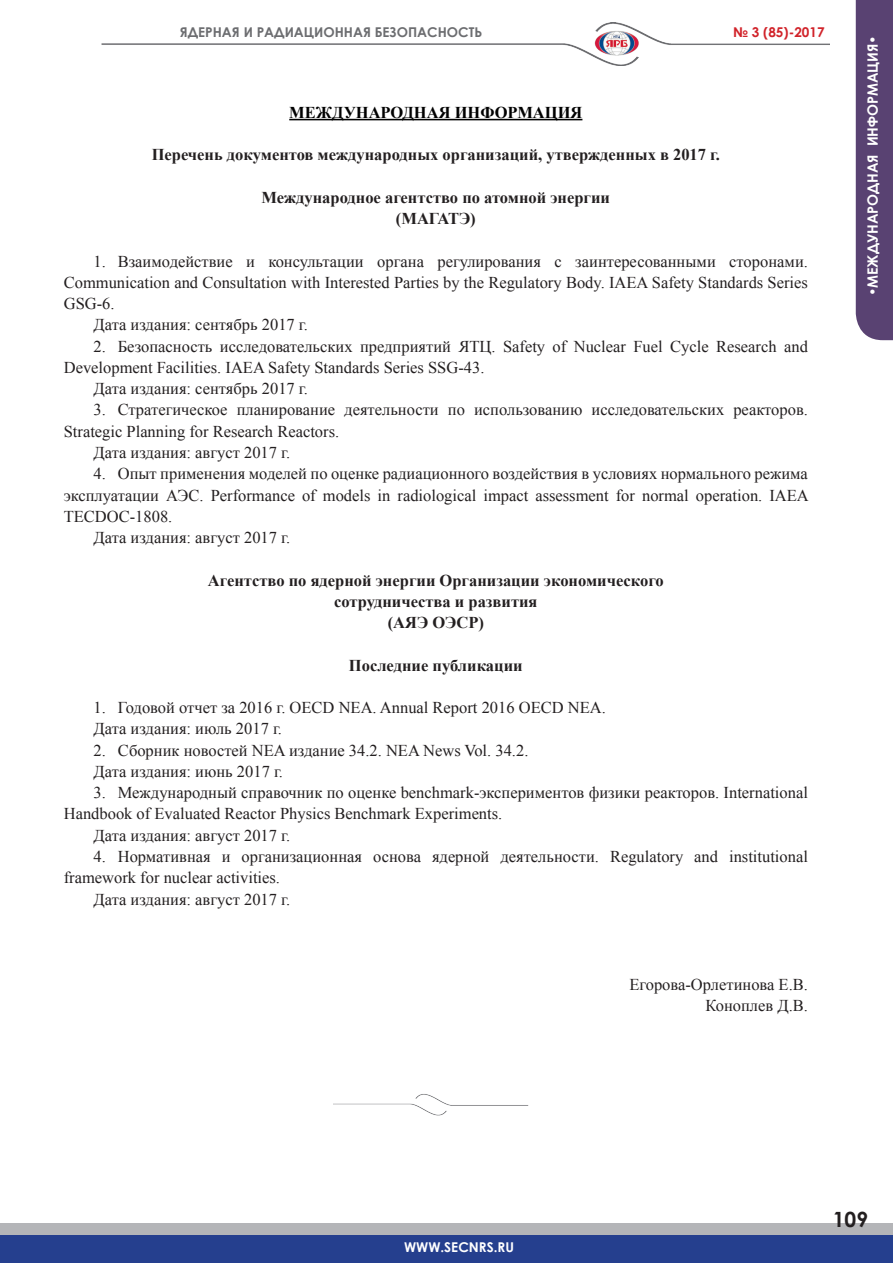
<style>
.page{position:relative;width:893px;height:1263px;background:#fff}
.page>*{position:absolute;margin:0;border:0;box-sizing:border-box;transform-origin:0 0}
.t1{font:700 21px "Century Gothic";color:#231f20}
.ОсНоВнОй{font:16.5px/21.3px "Times New Roman";color:#231f20}
.заголовок{font:700 16.5px/21.3px "Times New Roman";color:#231f20;text-align:center}
.заголовок_с_отбивкой{font:700 16.5px "Times New Roman";color:#231f20}
.ОСНОВНОЙ{font:700 16.5px "Times New Roman";color:#000}
.t2{font:700 14.25px "Century Gothic";color:#fff}
.t3{font:700 13.5px "Century Gothic";color:#6c6d70}
.t4{font:700 13.5px "Century Gothic";color:#fff}
.t5{font:700 13.5px "Century Gothic";color:#d1232a}
</style>
<div class="page">
<img style="left:101px;top:22px;width:729px;height:44px">
<div style="left:856px;top:0;width:37px;height:340px;background:#594272"></div>
<div style="left:0;top:1223px;width:893px;height:30px;background:#b4b5b8"></div>
<div style="left:0;top:1235px;width:893px;height:28px;background:#253f8e"></div>
<hr style="left:289px;top:119px;width:293px;height:1px;background:#000">
<img style="left:333px;top:1094px;width:196px;height:22px">
<p class="t3" style="left:180px;top:22px;width:304px">ЯДЕРНАЯ И РАДИАЦИОННАЯ БЕЗОПАСНОСТЬ</p>
<p class="t5" style="left:733px;top:22px;width:93px">№ 3 (85)-2017</p>
<p class="ОСНОВНОЙ" style="left:289px;top:101px;width:295px">МЕЖДУНАРОДНАЯ ИНФОРМАЦИЯ</p>
<p class="заголовок_с_отбивкой" style="left:152px;top:143px;width:570px">Перечень документов международных организаций, утвержденных в 2017 г.</p>
<p class="заголовок" style="left:262px;top:186px;width:350px">Международное агентство по атомной энергии</p>
<p class="заголовок" style="left:396px;top:207px;width:81px">(МАГАТЭ)</p>
<p class="ОсНоВнОй" style="left:64px;top:250px;width:746px;text-align:justify;text-indent:30px">1. Взаимодействие и консультации органа регулирования с заинтересованными сторонами.<br>Communication and Consultation with Interested Parties by the Regulatory Body. IAEA Safety Standards Series GSG-6.</p>
<p class="ОсНоВнОй" style="left:94px;top:314px;width:216px">Дата издания: сентябрь 2017 г.</p>
<p class="ОсНоВнОй" style="left:64px;top:335px;width:746px;text-indent:30px">2. Безопасность исследовательских предприятий ЯТЦ. Safety of Nuclear Fuel Cycle Research and<br>Development Facilities. IAEA Safety Standards Series SSG-43.</p>
<p class="ОсНоВнОй" style="left:94px;top:378px;width:216px">Дата издания: сентябрь 2017 г.</p>
<p class="ОсНоВнОй" style="left:64px;top:399px;width:746px;text-indent:30px">3. Стратегическое планирование деятельности по использованию исследовательских реакторов.<br>Strategic Planning for Research Reactors.</p>
<p class="ОсНоВнОй" style="left:94px;top:442px;width:198px">Дата издания: август 2017 г.</p>
<p class="ОсНоВнОй" style="left:64px;top:463px;width:747px;text-align:justify;text-indent:30px">4. Опыт применения моделей по оценке радиационного воздействия в условиях нормального режима эксплуатации АЭС. Performance of models in radiological impact assessment for normal operation. IAEA TECDOC-1808.</p>
<p class="ОсНоВнОй" style="left:94px;top:527px;width:198px">Дата издания: август 2017 г.</p>
<p class="заголовок" style="left:208px;top:569px;width:457px">Агентство по ядерной энергии Организации экономического сотрудничества и развития</p>
<p class="заголовок" style="left:388px;top:611px;width:98px">(АЯЭ ОЭСР)</p>
<p class="заголовок" style="left:349px;top:654px;width:175px">Последние публикации</p>
<p class="ОсНоВнОй" style="left:94px;top:697px;width:514px">1. Годовой отчет за 2016 г. OECD NEA. Annual Report 2016 OECD NEA.</p>
<p class="ОсНоВнОй" style="left:94px;top:718px;width:190px">Дата издания: июль 2017 г.</p>
<p class="ОсНоВнОй" style="left:94px;top:739px;width:436px">2. Сборник новостей NEA издание 34.2. NEA News Vol. 34.2.</p>
<p class="ОсНоВнОй" style="left:94px;top:760px;width:191px">Дата издания: июнь 2017 г.</p>
<p class="ОсНоВнОй" style="left:64px;top:782px;width:746px;text-indent:30px">3. Международный справочник по оценке benchmark-экспериментов физики реакторов. International<br>Handbook of Evaluated Reactor Physics Benchmark Experiments.</p>
<p class="ОсНоВнОй" style="left:94px;top:824px;width:198px">Дата издания: август 2017 г.</p>
<p class="ОсНоВнОй" style="left:64px;top:845px;width:746px;text-indent:30px">4. Нормативная и организационная основа ядерной деятельности. Regulatory and institutional framework for nuclear activities.</p>
<p class="ОсНоВнОй" style="left:94px;top:888px;width:198px">Дата издания: август 2017 г.</p>
<p class="ОсНоВнОй" style="left:629px;top:973px;width:180px">Егорова-Орлетинова Е.В.</p>
<p class="ОсНоВнОй" style="left:706px;top:994px;width:104px">Коноплев Д.В.</p>
<p class="t2" style="left:862px;top:296px;width:262px;rotate:-90deg">•МЕЖДУНАРОДНАЯ ИНФОРМАЦИЯ•</p>
<p class="t4" style="left:404px;top:1237px;width:111px">WWW.SECNRS.RU</p>
<p class="t1" style="left:833px;top:1203px;width:37px">109</p>
</div>
